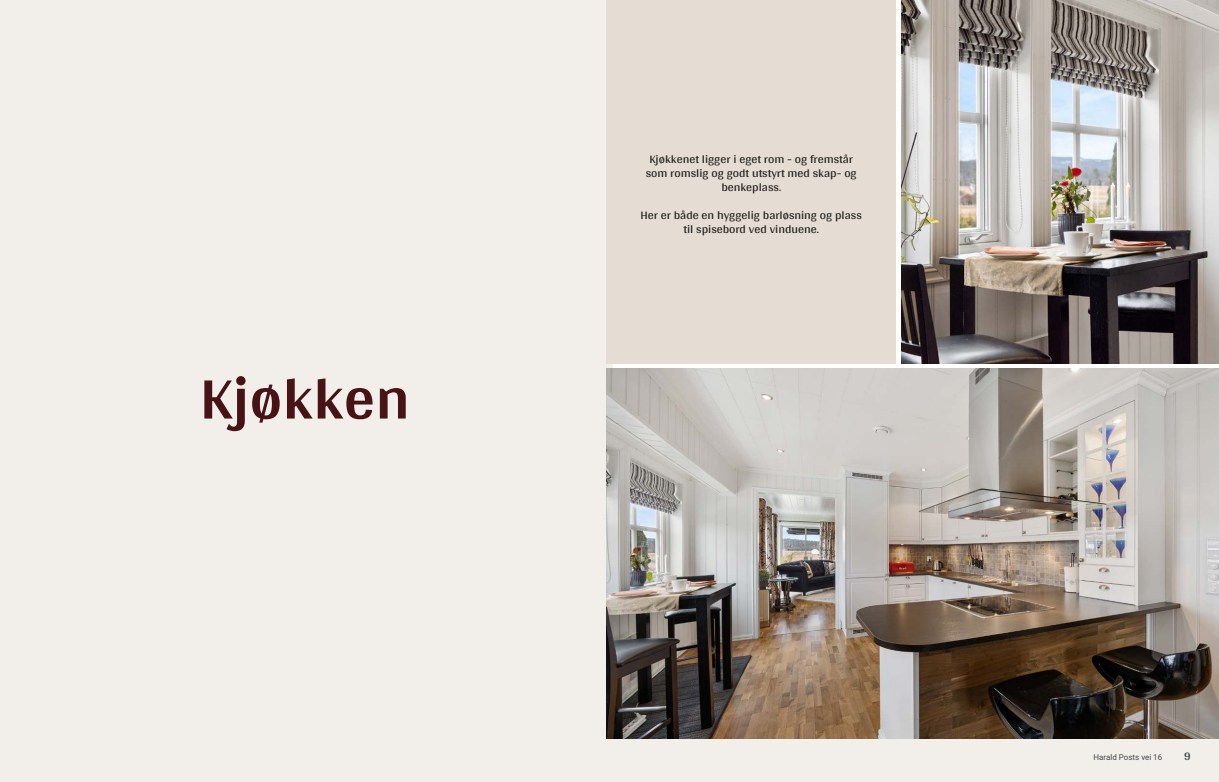
<style>
.page{position:relative;width:1219px;height:782px;background:#fff}
.page>*{position:absolute;margin:0;border:0;box-sizing:border-box;transform-origin:0 0}
.t1{font:700 62px "Arya";color:#481317}
.t2{font:12px/14px "Arya";color:#1d1d1b;text-align:center}
.t3{font:700 12px "Arya";color:#414749}
.t4{font:8px "Roboto Vitec";color:#414749}
</style>
<div class="page">
<div style="left:0;top:0;width:612px;height:781px;background:#f2eeea"></div>
<img style="left:607px;top:369px;width:612px;height:370px">
<img style="left:901px;top:0;width:318px;height:363px">
<div style="left:607px;top:739px;width:612px;height:42px;background:#f2eeea"></div>
<div style="left:607px;top:0;width:289px;height:363px;background:#e5dcd4"></div>
<h1 class="t1" style="left:200px;top:360px;width:212px">Kjøkken</h1>
<p class="t2" style="left:646px;top:151px;width:213px">Kjøkkenet ligger i eget rom ‑ og fremstår som romslig og godt utstyrt med skap- og benkeplass.</p>
<p class="t2" style="left:641px;top:207px;width:223px">Her er både en hyggelig barløsning og plass til spisebord ved vinduene.</p>
<p class="t4" style="left:1093px;top:751px;width:70px">Harald Posts vei 16</p>
<p class="t3" style="left:1184px;top:749px;width:8px">9</p>
</div>
